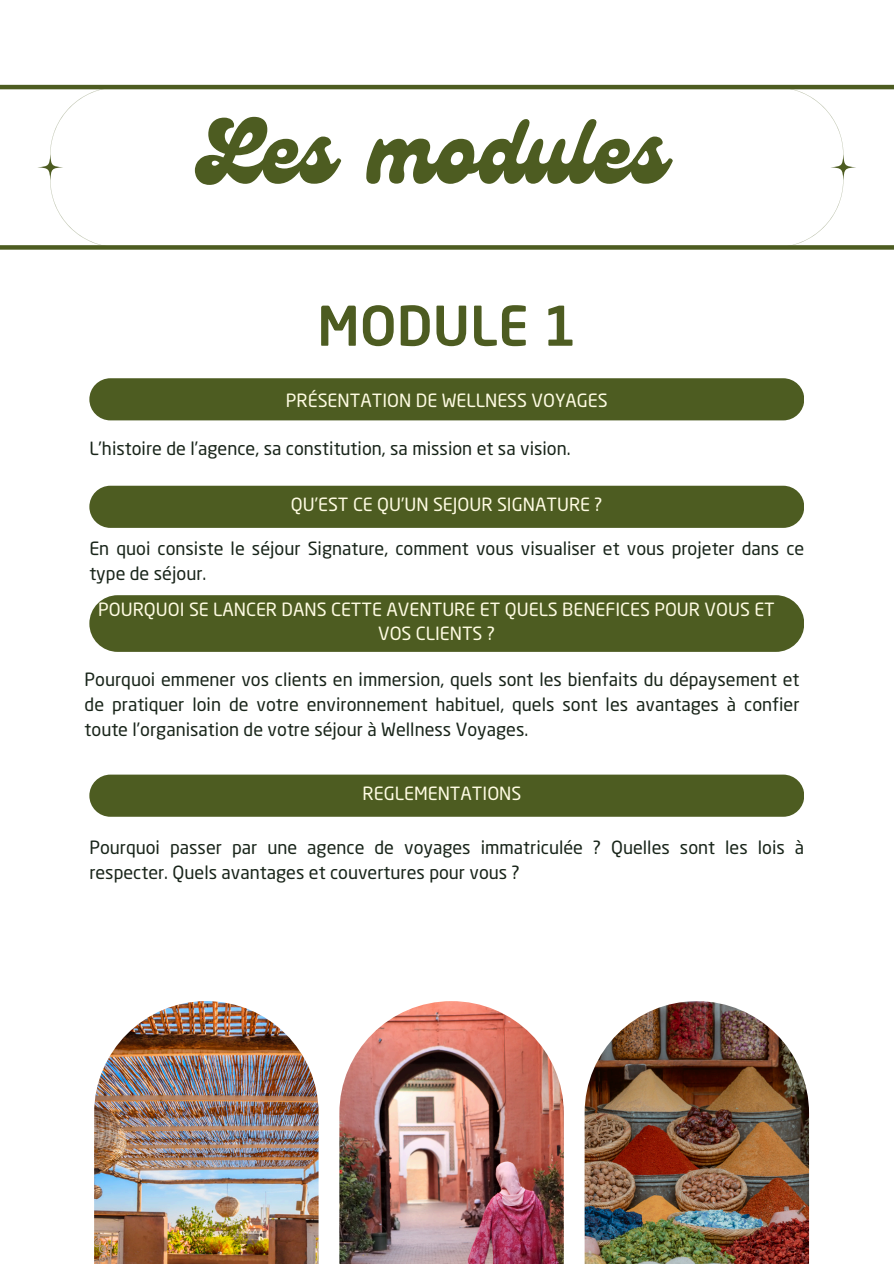
<style>
.page{position:relative;width:894px;height:1264px;background:#fff}
.page>*{position:absolute;margin:0;border:0;box-sizing:border-box;transform-origin:0 0}
.t1{font:90px "Genty";color:#4d5c21}
.t2{font:500 54px "Neo Sans Pro";color:#4d5c21}
.t3{font:18px/24.8px "Neo Sans Pro";color:#182419}
.t4{font:18px/24.8px "Neo Sans Pro";color:#fffce3;text-align:center}
</style>
<div class="page">
<hr style="left:0;top:85px;width:893px;height:4px;background:#4d5c21">
<div style="left:0;top:245px;width:893px;height:5px;background:#4d5c21"></div>
<div style="left:89px;top:378px;width:715px;height:42px;background:#4d5c21;border-radius:21px"></div>
<div style="left:89px;top:485px;width:715px;height:43px;background:#4d5c21;border-radius:21px"></div>
<svg style="left:50px;top:89px;width:68px;height:157px"></svg>
<svg style="left:37px;top:154px;width:26px;height:26px"></svg>
<svg style="left:774px;top:89px;width:69px;height:157px"></svg>
<svg style="left:830px;top:154px;width:25px;height:26px"></svg>
<img style="left:94px;top:1001px;width:224px;height:262px">
<img style="left:339px;top:1001px;width:224px;height:262px">
<img style="left:584px;top:1001px;width:224px;height:262px">
<div style="left:89px;top:595px;width:715px;height:57px;background:#4d5c21;border-radius:28px"></div>
<div style="left:89px;top:774px;width:715px;height:42px;background:#4d5c21;border-radius:21px"></div>
<p class="t1" style="left:207px;top:100px;width:461px">Les modules</p>
<h2 class="t2" style="left:317px;top:304px;width:261px">MODULE 1</h2>
<p class="t4" style="left:286px;top:389px;width:323px">PRÉSENTATION DE WELLNESS VOYAGES</p>
<p class="t3" style="left:89px;top:438px;width:482px">L’histoire de l’agence, sa constitution, sa mission et sa vision.</p>
<h1 class="t4" style="left:291px;top:494px;width:313px">QU’EST CE QU’UN SEJOUR SIGNATURE ?</h1>
<p class="t3" style="left:89px;top:538px;width:716px">En quoi consiste le séjour Signature, comment vous visualiser et vous projeter dans ce type de séjour.</p>
<p class="t4" style="left:98px;top:598px;width:678px">POURQUOI SE LANCER DANS CETTE AVENTURE ET QUELS BENEFICES POUR VOUS ET<br>VOS CLIENTS ?</p>
<h3 class="t3" style="left:85px;top:669px;width:716px;text-align:justify">Pourquoi emmener vos clients en immersion, quels sont les bienfaits du dépaysement et de pratiquer loin de votre environnement habituel, quels sont les avantages à confier toute l’organisation de votre séjour à Wellness Voyages.</h3>
<p class="t4" style="left:362px;top:783px;width:160px">REGLEMENTATIONS</p>
<h3 class="t3" style="left:89px;top:837px;width:716px">Pourquoi passer par une agence de voyages immatriculée ? Quelles sont les lois à respecter. Quels avantages et couvertures pour vous ?</h3>
</div>
